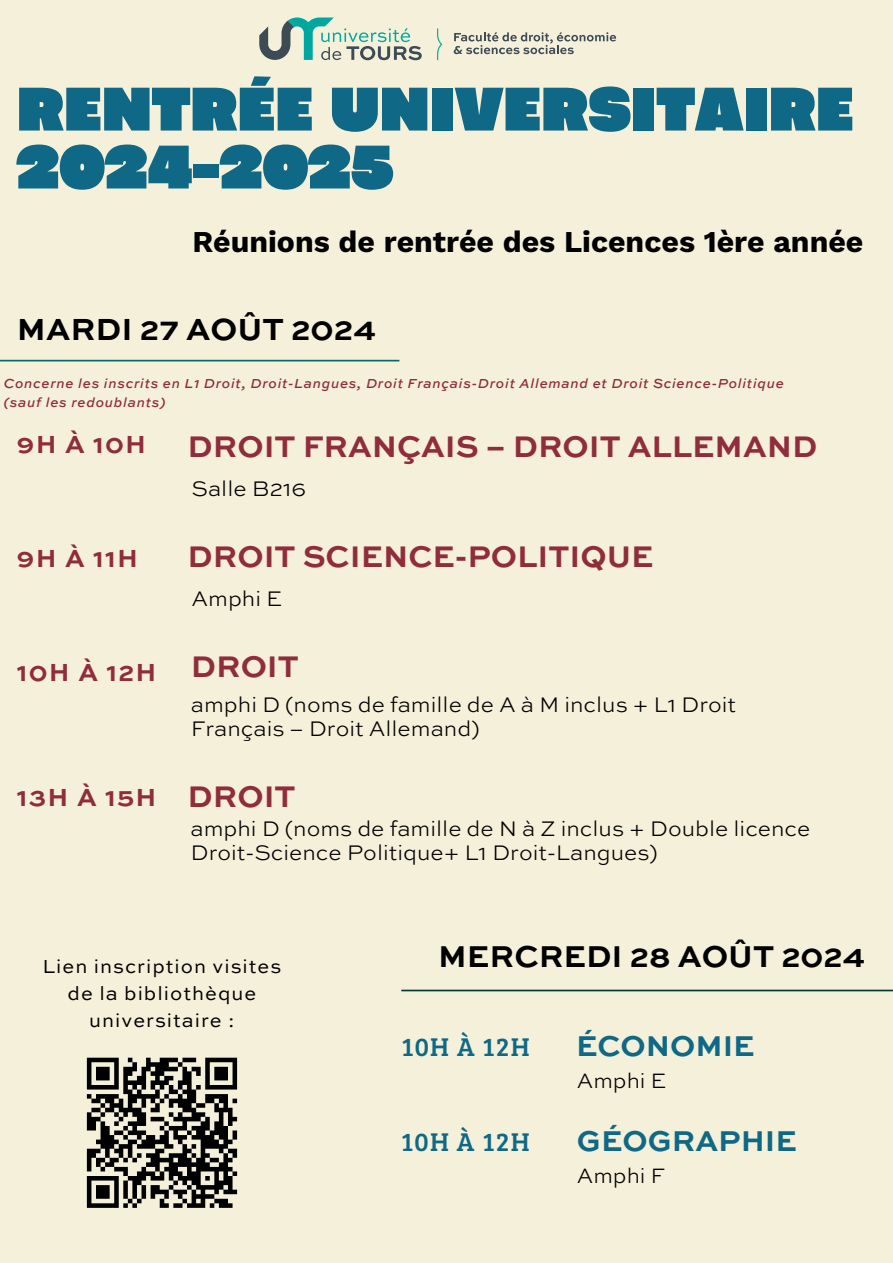
<style>
.page{position:relative;width:893px;height:1263px;background:#f5f0da}
.page>*{position:absolute;margin:0;border:0;box-sizing:border-box;transform-origin:0 0}
.t1{font:900 64.5px/57.9px "Codec Pro";color:#0e6886}
.t2{font:700 32.17px "Sweet Sans Pro";color:#000}
.t3{font:700 31.8px "Sweet Sans Pro";color:#000}
.t4{font:700 31.42px "Sweet Sans Pro";color:#902d3c}
.t5{font:700 30.22px "Work Sans";color:#000}
.t6{font:700 30.22px "Sweet Sans Pro";color:#0e6886}
.t7{font:26.47px "Bree Serif";letter-spacing:.05em;color:#0e6886}
.t8{font:700 26.1px "Sweet Sans Pro";letter-spacing:.05em;color:#902d3c}
.t9{font:300 22.27px/23.9px "Sweet Sans Pro";color:#000}
.t10{font:300 21.98px "Sweet Sans Pro";color:#000}
.t11{font:19.88px/26.8px "Sweet Sans Pro";letter-spacing:.05em;color:#000;text-align:center}
.t12{font:italic 500 13.8px/19px "Sweet Sans Pro";letter-spacing:.05em;color:#902d3c}
</style>
<div class="page">
<hr style="left:0;top:360px;width:399px;height:1px;background:#076867">
<hr style="left:401px;top:990px;width:492px;height:1px;background:#003b2d">
<svg style="left:86px;top:1057px;width:152px;height:151px"></svg>
<svg style="left:453px;top:32px;width:163px;height:22px"></svg>
<svg style="left:259px;top:18px;width:163px;height:42px"></svg>
<svg style="left:437px;top:28px;width:5px;height:32px"></svg>
<p class="t1" style="left:17px;top:85px;width:838px">RENTRÉE UNIVERSITAIRE<br>2024-2025</p>
<p class="t5" style="left:192px;top:224px;width:672px">Réunions de rentrée des Licences 1ère année</p>
<h4 class="t2" style="left:17px;top:315px;width:360px">MARDI 27 AOÛT 2024</h4>
<p class="t12" style="left:4px;top:375px;width:781px">Concerne les inscrits en L1 Droit, Droit-Langues, Droit Français-Droit Allemand et Droit Science-Politique (sauf les redoublants)</p>
<h2 class="t8" style="left:17px;top:433px;width:131px">9H À 10H</h2>
<h1 class="t4" style="left:188px;top:433px;width:631px">DROIT FRANÇAIS – DROIT ALLEMAND</h1>
<p class="t9" style="left:191px;top:478px;width:116px">Salle B216</p>
<p class="t8" style="left:17px;top:546px;width:123px">9H À 11H</p>
<h2 class="t4" style="left:188px;top:543px;width:467px">DROIT SCIENCE-POLITIQUE</h2>
<h4 class="t9" style="left:191px;top:588px;width:92px">Amphi E</h4>
<p class="t8" style="left:17px;top:661px;width:141px">10H À 12H</p>
<h5 class="t4" style="left:191px;top:653px;width:110px">DROIT</h5>
<h2 class="t9" style="left:191px;top:694px;width:547px">amphi D (noms de famille de A à M inclus + L1 Droit<br>Français – Droit Allemand)</h2>
<h5 class="t8" style="left:17px;top:786px;width:141px">13H À 15H</h5>
<p class="t4" style="left:188px;top:783px;width:110px">DROIT</p>
<h2 class="t9" style="left:190px;top:818px;width:621px">amphi D (noms de famille de N à Z inclus + Double licence<br>Droit-Science Politique+ L1 Droit-Langues)</h2>
<p class="t11" style="left:43px;top:954px;width:240px">Lien inscription visites de la bibliothèque universitaire :</p>
<h2 class="t3" style="left:438px;top:943px;width:428px">MERCREDI 28 AOÛT 2024</h2>
<h4 class="t7" style="left:401px;top:1028px;width:130px">10H À 12H</h4>
<h4 class="t7" style="left:401px;top:1122px;width:130px">10H À 12H</h4>
<h2 class="t6" style="left:576px;top:1033px;width:180px">ÉCONOMIE</h2>
<p class="t10" style="left:577px;top:1071px;width:91px">Amphi E</p>
<h2 class="t6" style="left:577px;top:1127px;width:221px">GÉOGRAPHIE</h2>
<p class="t10" style="left:577px;top:1166px;width:89px">Amphi F</p>
</div>
